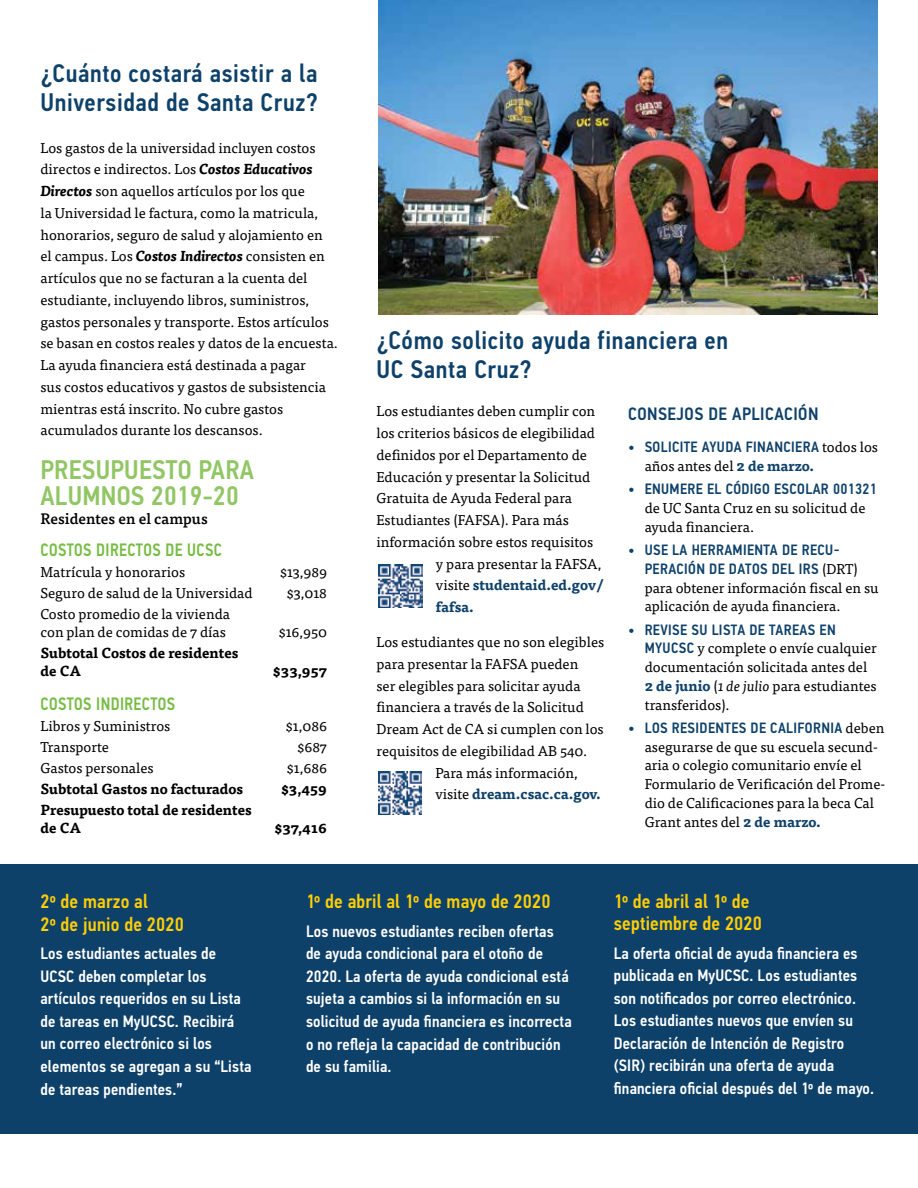
<style>
.page{position:relative;width:918px;height:1188px;background:#fff}
.page>*{position:absolute;margin:0;border:0;box-sizing:border-box;transform-origin:0 0}
.t1{font:500 27px/25.5px "PF Din Text Cond Pro";letter-spacing:.01em;color:#91c664}
.t2{font:500 25.5px/28.5px "PF Din Text Cond Pro";letter-spacing:.025em;color:#0e416a}
.t3{font:500 19.5px/22.5px "PF Din Text Cond Pro";letter-spacing:.01em;color:#ffce03}
.t4{font:500 18px "PF Din Text Cond Pro";letter-spacing:.025em;color:#76bc43;scale:.92 1}
.t5{font:500 18px "PF Din Text Cond Pro";letter-spacing:.025em;color:#0e416a}
.t6{font:500 16.5px/22.5px "PF Din Text Cond Pro";letter-spacing:.01em;color:#fff}
.t7{font:500 15px/18.8px "PF Din Text Cond Pro";letter-spacing:.025em;color:#0e416a}
.t8{font:500 15px "Tisa Pro";color:#000}
.t9{font:14.25px/21.8px "Tisa Pro";color:#000}
.t10{font:700 14.25px/18px "Tisa Pro";color:#000}
.t11{font:700 14.25px "Tisa Pro";color:#0e416a}
.s1{font-weight:700;font-style:italic}
.s2{font-family:"Tisa Pro";font-weight:400;font-size:14.25px;color:#000}
.s3{font-weight:700;color:#0e416a}
.s4{font-family:"PF Din Text Cond Pro";font-weight:500;font-size:15px;color:#0e416a}
.s5{font-style:italic}
.s6{font-weight:400;color:#000}
</style>
<div class="page">
<div style="left:0;top:864px;width:918px;height:270px;background:#0e416a"></div>
<img style="left:379px;top:564px;width:43px;height:44px">
<img style="left:378px;top:771px;width:44px;height:44px">
<img style="left:378px;top:0;width:500px;height:314px">
<h2 class="t2" style="left:40px;top:59px;width:279px">¿Cuánto costará asistir a la<br>Universidad de Santa Cruz?</h2>
<p class="t9" style="left:40px;top:136px;width:299px">Los gastos de la universidad incluyen costos directos e indirectos. Los <span class="s1">Costos Educativos Directos</span> son aquellos artículos por los que<br>la Universidad le factura, como la matricula, honorarios, seguro de salud y alojamiento en<br>el campus. Los <span class="s1">Costos Indirectos</span> consisten en artículos que no se facturan a la cuenta del estudiante, incluyendo libros, suministros, gastos personales y transporte. Estos artículos se basan en costos reales y datos de la encuesta.<br>La ayuda financiera está destinada a pagar<br>sus costos educativos y gastos de subsistencia mientras está inscrito. No cubre gastos acumulados durante los descansos.</p>
<h1 class="t1" style="left:40px;top:457px;width:215px">PRESUPUESTO PARA<br>ALUMNOS 2019-20</h1>
<p class="t8" style="left:40px;top:507px;width:169px">Residentes en el campus</p>
<p class="t4" style="left:40px;top:539px;width:199px">COSTOS DIRECTOS DE UCSC</p>
<p class="t9" style="left:41px;top:560px;width:146px">Matrícula y honorarios</p>
<p class="t9" style="left:280px;top:560px;width:48px">$13,989</p>
<p class="t9" style="left:41px;top:581px;width:214px">Seguro de salud de la Universidad</p>
<p class="t9" style="left:287px;top:581px;width:42px">$3,018</p>
<p class="t9" style="left:41px;top:604px;width:191px;line-height:18px">Costo promedio de la vivienda con plan de comidas de 7 días</p>
<p class="t9" style="left:279px;top:620px;width:50px">$16,950</p>
<p class="t10" style="left:41px;top:643px;width:200px">Subtotal Costos de residentes de CA</p>
<p class="t10" style="left:273px;top:661px;width:56px">$33,957</p>
<p class="t4" style="left:40px;top:693px;width:148px">COSTOS INDIRECTOS</p>
<p class="t9" style="left:41px;top:715px;width:131px">Libros y Suministros</p>
<p class="t9" style="left:286px;top:715px;width:43px">$1,086</p>
<p class="t9" style="left:41px;top:736px;width:70px">Transporte</p>
<p class="t9" style="left:297px;top:736px;width:31px">$687</p>
<p class="t9" style="left:41px;top:757px;width:115px">Gastos personales</p>
<p class="t9" style="left:287px;top:757px;width:42px">$1,686</p>
<p class="t10" style="left:41px;top:779px;width:204px">Subtotal Gastos no facturados</p>
<p class="t10" style="left:281px;top:779px;width:47px">$3,459</p>
<p class="t10" style="left:41px;top:800px;width:213px">Presupuesto total de residentes de CA</p>
<p class="t10" style="left:274px;top:818px;width:54px">$37,416</p>
<h2 class="t2" style="left:376px;top:327px;width:353px">¿Cómo solicito ayuda financiera en<br>UC Santa Cruz?</h2>
<p class="t5" style="left:628px;top:403px;width:192px">CONSEJOS DE APLICACIÓN</p>
<p class="t7" style="left:628px;top:438px;width:251px">• SOLICITE AYUDA FINANCIERA <span class="s2">todos los</span></p>
<p class="t9" style="left:645px;top:454px;width:171px">años antes del <span class="s3">2 de marzo.</span></p>
<p class="t7" style="left:628px;top:480px;width:250px">• ENUMERE EL CÓDIGO ESCOLAR 001321</p>
<p class="t9" style="left:645px;top:498px;width:222px;line-height:18.8px">de UC Santa Cruz en su solicitud de ayuda financiera.</p>
<p class="t7" style="left:645px;top:541px;width:215px;text-indent:-16px">• USE LA HERRAMIENTA DE RECU-<br>PERACIÓN DE DATOS DEL IRS <span class="s2">(DRT)</span></p>
<p class="t9" style="left:645px;top:577px;width:236px;line-height:18.8px">para obtener información fiscal en su aplicación de ayuda financiera.</p>
<p class="t7" style="left:628px;top:620px;width:209px">• REVISE SU LISTA DE TAREAS EN</p>
<p class="t9" style="left:645px;top:638px;width:234px;line-height:18.8px"><span class="s4">MYUCSC</span> y complete o envíe cualquier documentación solicitada antes del<br><span class="s3">2 de junio</span> (<span class="s5">1 de julio</span> para estudiantes transferidos).</p>
<p class="t7" style="left:628px;top:718px;width:258px">• LOS RESIDENTES DE CALIFORNIA <span class="s2">deben</span></p>
<p class="t9" style="left:645px;top:736px;width:242px;line-height:18.8px">asegurarse de que su escuela secund&shy;aria o colegio comunitario envíe el Formulario de Verificación del Prome&shy;dio de Calificaciones para la beca Cal Grant antes del <span class="s3">2 de marzo.</span></p>
<p class="t9" style="left:376px;top:400px;width:220px">Los estudiantes deben cumplir con</p>
<p class="t9" style="left:376px;top:421px;width:220px">los criterios básicos de elegibilidad</p>
<p class="t9" style="left:376px;top:443px;width:212px">definidos por el Departamento de</p>
<p class="t9" style="left:376px;top:465px;width:215px">Educación y presentar la Solicitud</p>
<p class="t9" style="left:376px;top:487px;width:197px">Gratuita de Ayuda Federal para</p>
<p class="t9" style="left:376px;top:508px;width:194px">Estudiantes (FAFSA). Para más</p>
<p class="t9" style="left:376px;top:530px;width:218px">información sobre estos requisitos</p>
<p class="t9" style="left:436px;top:552px;width:167px">y para presentar la FAFSA,</p>
<p class="t11" style="left:436px;top:574px;width:169px"><span class="s6">visite</span> studentaid.ed.gov/</p>
<p class="t11" style="left:436px;top:595px;width:39px">fafsa.</p>
<p class="t9" style="left:376px;top:631px;width:229px">Los estudiantes que no son elegibles</p>
<p class="t9" style="left:376px;top:652px;width:203px">para presentar la FAFSA pueden</p>
<p class="t9" style="left:376px;top:674px;width:206px">ser elegibles para solicitar ayuda</p>
<p class="t9" style="left:376px;top:696px;width:209px">financiera a través de la Solicitud</p>
<p class="t9" style="left:376px;top:718px;width:229px">Dream Act de CA si cumplen con los</p>
<p class="t9" style="left:376px;top:739px;width:212px">requisitos de elegibilidad AB 540.</p>
<p class="t9" style="left:435px;top:761px;width:144px">Para más información,</p>
<p class="t11" style="left:435px;top:783px;width:167px"><span class="s6">visite</span> dream.csac.ca.gov.</p>
<h3 class="t3" style="left:40px;top:891px;width:145px">2º de marzo al<br>2º de junio de 2020</h3>
<p class="t6" style="left:40px;top:943px;width:212px">Los estudiantes actuales de<br>UCSC deben completar los artículos requeridos en su Lista de tareas en MyUCSC. Recibirá un correo electrónico si los elementos se agregan a su “Lista de tareas pendientes.”</p>
<h3 class="t3" style="left:306px;top:891px;width:246px">1º de abril al 1º de mayo de 2020</h3>
<p class="t6" style="left:306px;top:920px;width:267px">Los nuevos estudiantes reciben ofertas de ayuda condicional para el otoño de 2020. La oferta de ayuda condicional está sujeta a cambios si la información en su solicitud de ayuda financiera es incorrecta o no refleja la capacidad de contribución de su familia.</p>
<h3 class="t3" style="left:614px;top:890px;width:150px">1º de abril al 1º de septiembre de 2020</h3>
<p class="t6" style="left:614px;top:942px;width:262px">La oferta oficial de ayuda financiera es publicada en MyUCSC. Los estudiantes son notificados por correo electrónico.<br>Los estudiantes nuevos que envíen su Declaración de Intención de Registro (SIR) recibirán una oferta de ayuda financiera oficial después del 1º de mayo.</p>
</div>
